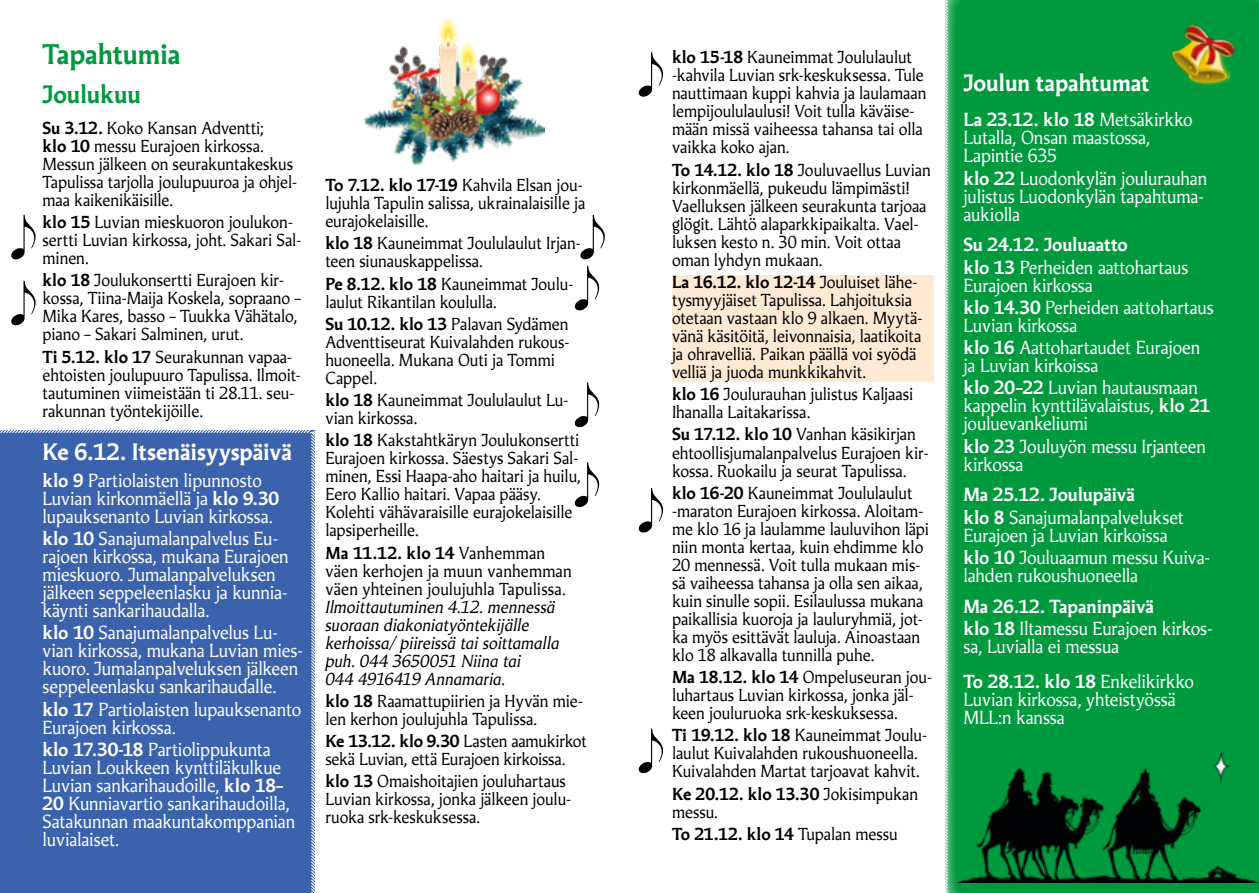
<style>
.page{position:relative;width:1259px;height:893px;background:#fff}
.page>*{position:absolute;margin:0;border:0;box-sizing:border-box;transform-origin:0 0}
.t1{font:700 27px "Martti Display";letter-spacing:-.01em;color:#009a3e}
.t2{font:700 24px "Martti";letter-spacing:-.01em;color:#009a3e}
.t3{font:700 22.5px "Martti";letter-spacing:-.005em;color:#fff}
.t4{font:18px/18px "Martti";letter-spacing:-.01em;color:#fff}
.t5{font:700 18px/22.2px "Martti";letter-spacing:-.005em;color:#fff}
.t6{font:16.5px/18px "Martti";letter-spacing:-.005em;color:#000}
.t7{font:italic 16.5px/18px "Martti";letter-spacing:.005em;color:#000}
.t8{font:700 16.5px "Martti";letter-spacing:-.01em;color:#000}
.s1{font-weight:700}
.s2{font-weight:400}
</style>
<div class="page">
<div style="left:945px;top:0;width:314px;height:893px;background:#009a3e"></div>
<div style="left:0;top:430px;width:315px;height:463px;background:#3b63ad"></div>
<div style="left:672px;top:276px;width:261px;height:106px;background:#fee9d3"></div>
<img style="left:955px;top:742px;width:304px;height:140px">
<img style="left:1163px;top:19px;width:78px;height:74px">
<svg style="left:11px;top:215px;width:25px;height:44px"></svg>
<svg style="left:11px;top:281px;width:25px;height:44px"></svg>
<svg style="left:575px;top:462px;width:24px;height:45px"></svg>
<svg style="left:638px;top:488px;width:25px;height:45px"></svg>
<svg style="left:638px;top:729px;width:25px;height:44px"></svg>
<svg style="left:575px;top:383px;width:24px;height:44px"></svg>
<svg style="left:575px;top:266px;width:24px;height:44px"></svg>
<svg style="left:638px;top:52px;width:25px;height:45px"></svg>
<svg style="left:580px;top:215px;width:25px;height:44px"></svg>
<img style="left:365px;top:17px;width:180px;height:147px">
<h1 class="t1" style="left:43px;top:39px;width:140px">Tapahtumia</h1>
<h2 class="t2" style="left:43px;top:78px;width:100px">Joulukuu</h2>
<p class="t6" style="left:43px;top:119px;width:256px"><span class="s1">Su 3.12.</span> Koko Kansan Adventti;<br><span class="s1">klo 10</span> messu Eurajoen kirkossa.<br>Messun jälkeen on seurakuntakeskus<br>Tapulissa tarjolla joulupuuroa ja ohjel&shy;maa kaikenikäisille.</p>
<p class="t6" style="left:43px;top:213px;width:260px"><span class="s1">klo 15</span> Luvian mieskuoron joulukon&shy;sertti Luvian kirkossa, joht. Sakari Sal&shy;minen.</p>
<p class="t6" style="left:43px;top:271px;width:260px"><span class="s1">klo 18</span> Joulukonsertti Eurajoen kir&shy;kossa, Tiina-Maija Koskela, sopraano – Mika Kares, basso – Tuukka Vähätalo, piano – Sakari Salminen, urut.</p>
<p class="t6" style="left:43px;top:348px;width:260px"><span class="s1">Ti 5.12. klo 17</span> Seurakunnan vapaa&shy;ehtoisten joulupuuro Tapulissa. Ilmoit&shy;tautuminen viimeistään ti 28.11. seu&shy;rakunnan työntekijöille.</p>
<h3 class="t3" style="left:43px;top:437px;width:251px">Ke 6.12. Itsenäisyyspäivä</h3>
<p class="t4" style="left:43px;top:471px;width:238px"><span class="s1">klo 9</span> Partiolaisten lipunnosto<br>Luvian kirkonmäellä ja <span class="s1">klo 9.30 </span>lupauksenanto Luvian kirkossa.</p>
<p class="t4" style="left:43px;top:529px;width:248px"><span class="s1">klo 10</span> Sanajumalanpalvelus Eu&shy;rajoen kirkossa, mukana Eurajoen mieskuoro. Jumalanpalveluksen jälkeen seppeleenlasku ja kunnia&shy;käynti sankarihaudalla.</p>
<p class="t4" style="left:43px;top:624px;width:262px"><span class="s1">klo 10</span> Sanajumalanpalvelus Lu&shy;vian kirkossa, mukana Luvian mies&shy;kuoro. Jumalanpalveluksen jälkeen seppeleenlasku sankarihaudalle.</p>
<p class="t4" style="left:43px;top:700px;width:260px"><span class="s1">klo 17</span> Partiolaisten lupauksenanto<br>Eurajoen kirkossa.</p>
<p class="t4" style="left:43px;top:740px;width:254px"><span class="s1">klo 17.30-18</span> Partiolippukunta<br>Luvian Loukkeen kynttiläkulkue<br>Luvian sankarihaudoille, <span class="s1">klo 18–<br>20</span> Kunniavartio sankarihaudoilla,<br>Satakunnan maakuntakomppanian luvialaiset.</p>
<p class="t6" style="left:325px;top:176px;width:261px"><span class="s1">To 7.12. klo 17-19</span> Kahvila Elsan jou&shy;lujuhla Tapulin salissa, ukrainalaisille ja eurajokelaisille.</p>
<p class="t6" style="left:325px;top:234px;width:257px"><span class="s1">klo 18</span> Kauneimmat Joululaulut Irjan&shy;teen siunauskappelissa.</p>
<p class="t6" style="left:325px;top:275px;width:249px"><span class="s1">Pe 8.12. klo 18</span> Kauneimmat Joulu&shy;laulut Rikantilan koululla.</p>
<p class="t6" style="left:325px;top:315px;width:246px"><span class="s1">Su 10.12. klo 13</span> Palavan Sydämen<br>Adventtiseurat Kuivalahden rukous&shy;huoneella. Mukana Outi ja Tommi<br>Cappel.</p>
<p class="t6" style="left:325px;top:391px;width:244px"><span class="s1">klo 18</span> Kauneimmat Joululaulut Lu&shy;vian kirkossa.</p>
<p class="t6" style="left:325px;top:431px;width:257px"><span class="s1">klo 18</span> Kakstahtkäryn Joulukonsertti Eurajoen kirkossa. Säestys Sakari Sal&shy;minen, Essi Haapa-aho haitari ja huilu, Eero Kallio haitari. Vapaa pääsy.<br>Kolehti vähävaraisille eurajokelaisille lapsiperheille.</p>
<p class="t6" style="left:325px;top:544px;width:248px"><span class="s1">Ma 11.12. klo 14</span> Vanhemman väen kerhojen ja muun vanhemman väen yhteinen joulujuhla Tapulissa.</p>
<p class="t7" style="left:325px;top:598px;width:235px">Ilmoittautuminen 4.12. mennessä suoraan diakoniatyöntekijälle kerhoissa/ piireissä tai soittamalla puh. 044 3650051 Niina tai<br>044 4916419 Annamaria.</p>
<p class="t6" style="left:325px;top:692px;width:259px"><span class="s1">klo 18</span> Raamattupiirien ja Hyvän mie&shy;len kerhon joulujuhla Tapulissa.</p>
<p class="t6" style="left:325px;top:732px;width:263px"><span class="s1">Ke 13.12. klo 9.30</span> Lasten aamukirkot sekä Luvian, että Eurajoen kirkoissa.</p>
<p class="t6" style="left:325px;top:772px;width:247px"><span class="s1">klo 13</span> Omaishoitajien jouluhartaus<br>Luvian kirkossa, jonka jälkeen joulu&shy;ruoka srk-keskuksessa.</p>
<p class="t6" style="left:672px;top:48px;width:256px"><span class="s1">klo 15-18</span> Kauneimmat Joululaulut -kahvila Luvian srk-keskuksessa. Tule nauttimaan kuppi kahvia ja laulamaan lempijoululaulusi! Voit tulla käväise&shy;mään missä vaiheessa tahansa tai olla vaikka koko ajan.</p>
<p class="t6" style="left:672px;top:161px;width:260px"><span class="s1">To 14.12. klo 18</span> Jouluvaellus Luvian kirkonmäellä, pukeudu lämpimästi!<br>Vaelluksen jälkeen seurakunta tarjoaa glögit. Lähtö alaparkkipaikalta. Vael&shy;luksen kesto n. 30 min. Voit ottaa oman lyhdyn mukaan.</p>
<p class="t6" style="left:672px;top:273px;width:252px"><span class="s1">La 16.12. klo 12-14</span> Jouluiset lähe&shy;tysmyyjäiset Tapulissa. Lahjoituksia otetaan vastaan klo 9 alkaen. Myytä&shy;vänä käsitöitä, leivonnaisia, laatikoita ja ohravelliä. Paikan päällä voi syödä velliä ja juoda munkkikahvit.</p>
<p class="t6" style="left:672px;top:385px;width:243px"><span class="s1">klo 16</span> Joulurauhan julistus Kaljaasi<br>Ihanalla Laitakarissa.</p>
<p class="t6" style="left:672px;top:426px;width:258px"><span class="s1">Su 17.12. klo 10</span> Vanhan käsikirjan ehtoollisjumalanpalvelus Eurajoen kir&shy;kossa. Ruokailu ja seurat Tapulissa.</p>
<p class="t6" style="left:672px;top:484px;width:259px"><span class="s1">klo 16-20</span> Kauneimmat Joululaulut -maraton Eurajoen kirkossa. Aloitam&shy;me klo 16 ja laulamme lauluvihon läpi niin monta kertaa, kuin ehdimme klo 20 mennessä. Voit tulla mukaan mis&shy;sä vaiheessa tahansa ja olla sen aikaa, kuin sinulle sopii. Esilaulussa mukana paikallisia kuoroja ja lauluryhmiä, jot&shy;ka myös esittävät lauluja. Ainoastaan klo 18 alkavalla tunnilla puhe.</p>
<p class="t6" style="left:672px;top:668px;width:262px"><span class="s1">Ma 18.12. klo 14</span> Ompeluseuran jou&shy;luhartaus Luvian kirkossa, jonka jäl&shy;keen jouluruoka srk-keskuksessa.</p>
<p class="t6" style="left:672px;top:726px;width:257px"><span class="s1">Ti 19.12. klo 18</span> Kauneimmat Joulu&shy;laulut Kuivalahden rukoushuoneella.<br>Kuivalahden Martat tarjoavat kahvit.</p>
<p class="t6" style="left:672px;top:785px;width:248px"><span class="s1">Ke 20.12. klo 13.30</span> Jokisimpukan messu.</p>
<p class="t8" style="left:672px;top:823px;width:227px">To 21.12. klo 14 <span class="s2">Tupalan messu</span></p>
<h3 class="t3" style="left:963px;top:68px;width:188px">Joulun tapahtumat</h3>
<p class="t4" style="left:963px;top:111px;width:231px"><span class="s1">La 23.12. klo 18</span> Metsäkirkko<br>Lutalla, Onsan maastossa,<br>Lapintie 635</p>
<p class="t4" style="left:963px;top:169px;width:245px"><span class="s1">klo 22</span> Luodonkylän joulurauhan julistus Luodonkylän tapahtuma&shy;aukiolla</p>
<p class="t5" style="left:963px;top:233px;width:227px">Su 24.12. Jouluaatto<br>klo 13 <span class="s2">Perheiden aattohartaus</span></p>
<p class="t4" style="left:963px;top:274px;width:252px;line-height:22.2px">Eurajoen kirkossa<br><span class="s1">klo 14.30</span> Perheiden aattohartaus</p>
<p class="t4" style="left:963px;top:314px;width:238px;line-height:22.2px">Luvian kirkossa<br><span class="s1">klo 16</span> Aattohartaudet Eurajoen</p>
<p class="t4" style="left:963px;top:354px;width:236px;line-height:22.2px">ja Luvian kirkoissa<br><span class="s1">klo 20–22</span> Luvian hautausmaan</p>
<p class="t4" style="left:963px;top:397px;width:248px">kappelin kynttilävalaistus, <span class="s1">klo 21 </span>jouluevankeliumi</p>
<p class="t4" style="left:963px;top:437px;width:244px"><span class="s1">klo 23</span> Jouluyön messu Irjanteen kirkossa</p>
<p class="t5" style="left:963px;top:483px;width:222px">Ma 25.12. Joulupäivä<br>klo 8 <span class="s2">Sanajumalanpalvelukset</span></p>
<p class="t4" style="left:963px;top:524px;width:248px;line-height:22.2px">Eurajoen ja Luvian kirkoissa<br><span class="s1">klo 10</span> Jouluaamun messu Kuiva-</p>
<p class="t4" style="left:963px;top:566px;width:176px">lahden rukoushuoneella</p>
<p class="t5" style="left:963px;top:594px;width:251px">Ma 26.12. Tapaninpäivä<br>klo 18 <span class="s2">Iltamessu Eurajoen kirkos-</span></p>
<p class="t4" style="left:963px;top:629px;width:232px;line-height:35px">sa, Luvialla ei messua<br><span class="s1">To 28.12. klo 18</span> Enkelikirkko</p>
<p class="t4" style="left:963px;top:690px;width:214px">Luvian kirkossa, yhteistyössä<br>MLL:n kanssa</p>
</div>
